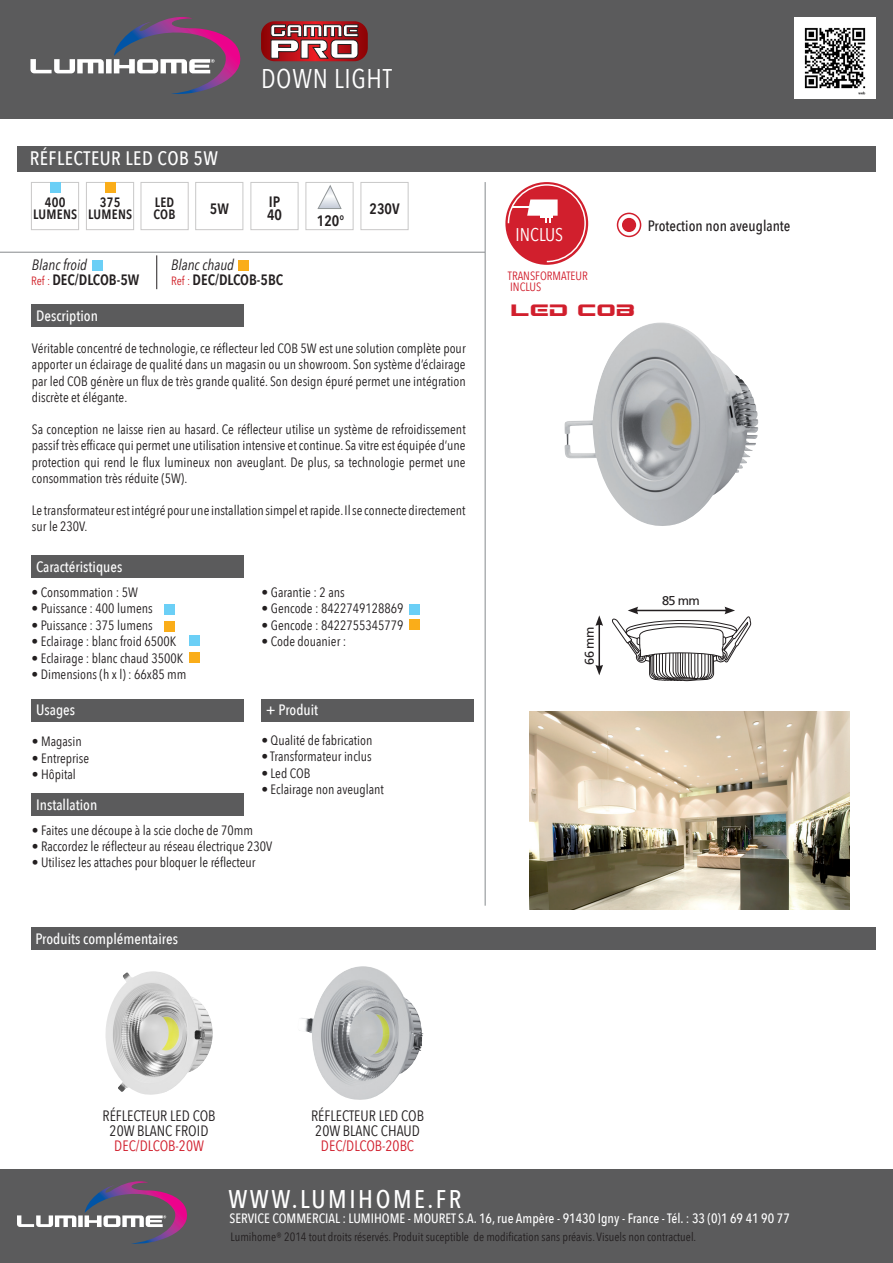
<style>
.page{position:relative;width:893px;height:1263px;background:#fff}
.page>*{position:absolute;margin:0;border:0;box-sizing:border-box;transform-origin:0 0}
.t1{font:27px "Avenir Next Condensed";letter-spacing:.025em;color:#fff}
.t2{font:500 25.5px "Avenir Next Condensed";letter-spacing:.1em;color:#fff}
.t3{font:500 19.5px "Avenir Next Condensed";letter-spacing:.025em;color:#fff}
.t4{font:18.45px "Avenir Next Condensed";color:#fff}
.t5{font:18px "Gunship";letter-spacing:.025em;color:#d11f2d}
.t6{font:500 15px "Avenir Next Condensed";color:#fff}
.t7{font:15px "Avenir Next Condensed";color:#231f20}
.t8{font:600 15px "Avenir Next Condensed";color:#231f20}
.t9{font:15px "Avenir Next Condensed";color:#d11f2d}
.t10{font:500 15px "Avenir Next Condensed";color:#231f20}
.t11{font:italic 15px "Avenir Next Condensed";color:#231f20}
.t12{font:13.5px/16.2px "Avenir Next Condensed";color:#231f20;text-align:justify}
.t13{font:500 13.5px "Avenir Next Condensed";color:#fff}
.t14{font:600 13.5px "Avenir Next Condensed";letter-spacing:.025em;color:#231f20}
.t15{font:12.75px "Frutiger LT";letter-spacing:-.05em;color:#231f20}
.t16{font:12px "Avenir Next Condensed";color:#231f20}
.t17{font:12px "Avenir Next Condensed";color:#d11f2d}
.s1{font-weight:400;font-size:12px;color:#d1232a}
</style>
<div class="page">
<div style="left:0;top:0;width:893px;height:119px;background:#5b5b5c"></div>
<svg style="left:30px;top:17px;width:211px;height:77px"></svg>
<div style="left:0;top:1169px;width:893px;height:94px;background:#5b5b5c"></div>
<svg style="left:17px;top:1181px;width:170px;height:63px"></svg>
<div style="left:31px;top:928px;width:845px;height:22px;background:#5b5b5c"></div>
<img style="left:794px;top:18px;width:81px;height:81px">
<hr style="left:485px;top:182px;width:1px;height:724px;background:#868a8d">
<div style="left:32px;top:555px;width:212px;height:23px;background:#5b5b5c"></div>
<div style="left:32px;top:699px;width:212px;height:22px;background:#5b5b5c"></div>
<div style="left:261px;top:699px;width:213px;height:22px;background:#5b5b5c"></div>
<div style="left:32px;top:793px;width:212px;height:23px;background:#5b5b5c"></div>
<div style="left:32px;top:304px;width:212px;height:23px;background:#5b5b5c"></div>
<div style="left:17px;top:146px;width:859px;height:25px;background:#5b5b5c"></div>
<div style="left:31px;top:182px;width:48px;height:48px;border:1px solid #c9c8c8"></div>
<div style="left:86px;top:182px;width:48px;height:48px;border:1px solid #c9c8c8"></div>
<div style="left:141px;top:182px;width:48px;height:48px;border:1px solid #c9c8c8"></div>
<div style="left:195px;top:182px;width:48px;height:48px;border:1px solid #c9c8c8"></div>
<div style="left:361px;top:182px;width:47px;height:48px;border:1px solid #c9c8c8"></div>
<div style="left:250px;top:182px;width:48px;height:48px;border:1px solid #c9c8c8"></div>
<svg style="left:317px;top:185px;width:25px;height:24px"></svg>
<div style="left:306px;top:182px;width:47px;height:48px;border:1px solid #c9c8c8"></div>
<img style="left:529px;top:711px;width:321px;height:199px">
<div style="left:50px;top:182px;width:11px;height:11px;background:#6bcff6"></div>
<div style="left:105px;top:182px;width:11px;height:11px;background:#faad19"></div>
<svg style="left:261px;top:21px;width:107px;height:40px;background:#aa5c5f"></svg>
<svg style="left:507px;top:183px;width:80px;height:80px"></svg>
<div style="left:164px;top:604px;width:11px;height:11px;background:#6bcff6"></div>
<div style="left:189px;top:635px;width:11px;height:11px;background:#6bcff6"></div>
<div style="left:164px;top:620px;width:11px;height:11px;background:#faad19"></div>
<div style="left:189px;top:652px;width:11px;height:11px;background:#faad19"></div>
<img style="left:564px;top:322px;width:195px;height:204px">
<div style="left:622px;top:218px;width:14px;height:14px;background:#d11f2d;border-radius:50%"></div>
<div style="left:617px;top:213px;width:24px;height:24px;border:2px solid #d11f2d;border-radius:50%"></div>
<img style="left:105px;top:971px;width:108px;height:124px">
<img style="left:299px;top:966px;width:124px;height:134px">
<div style="left:408px;top:604px;width:11px;height:11px;background:#6bcff6"></div>
<div style="left:408px;top:619px;width:11px;height:11px;background:#faad19"></div>
<hr style="left:0;top:252px;width:485px;height:1px;background:#868a8d">
<div style="left:92px;top:260px;width:11px;height:11px;background:#6bcff6"></div>
<hr style="left:156px;top:255px;width:1px;height:34px;background:#231f20">
<div style="left:238px;top:260px;width:11px;height:11px;background:#faad19"></div>
<hr style="left:598px;top:623px;width:2px;height:44px;background:#231f20">
<svg style="left:595px;top:665px;width:8px;height:10px"></svg>
<svg style="left:595px;top:615px;width:8px;height:11px"></svg>
<svg style="left:612px;top:607px;width:139px;height:74px"></svg>
<p class="t3" style="left:30px;top:147px;width:190px">RÉFLECTEUR LED COB 5W</p>
<p class="t1" style="left:261px;top:56px;width:132px">DOWN LIGHT</p>
<p class="t14" style="left:45px;top:191px;width:22px">400</p>
<p class="t14" style="left:33px;top:203px;width:46px">LUMENS</p>
<p class="t14" style="left:100px;top:191px;width:22px">375</p>
<p class="t14" style="left:88px;top:203px;width:46px">LUMENS</p>
<p class="t14" style="left:155px;top:191px;width:21px">LED</p>
<p class="t14" style="left:153px;top:203px;width:24px">COB</p>
<p class="t8" style="left:269px;top:189px;width:13px">IP</p>
<p class="t8" style="left:267px;top:202px;width:16px">40</p>
<p class="t8" style="left:317px;top:207px;width:29px">120°</p>
<p class="t8" style="left:210px;top:195px;width:21px">5W</p>
<p class="t8" style="left:370px;top:195px;width:32px">230V</p>
<p class="t11" style="left:32px;top:256px;width:57px">Blanc froid</p>
<p class="t11" style="left:171px;top:256px;width:65px">Blanc chaud</p>
<p class="t8" style="left:31px;top:267px;width:110px"><span class="s1">Ref :</span> DEC/DLCOB-5W</p>
<p class="t8" style="left:171px;top:267px;width:114px"><span class="s1">Ref :</span> DEC/DLCOB-5BC</p>
<p class="t6" style="left:36px;top:306px;width:63px">Description</p>
<p class="t12" style="left:32px;top:340px;width:435px">Véritable concentré de technologie, ce réflecteur led COB 5W est une solution complète pour apporter un éclairage de qualité dans un magasin ou un showroom. Son système d’éclairage par led COB génère un flux de très grande qualité. Son design épuré permet une intégration discrète et élégante.</p>
<p class="t12" style="left:32px;top:421px;width:435px">Sa conception ne laisse rien au hasard. Ce réflecteur utilise un système de refroidissement passif très efficace qui permet une utilisation intensive et continue. Sa vitre est équipée d’une protection qui rend le flux lumineux non aveuglant. De plus, sa technologie permet une consommation très réduite (5W).</p>
<p class="t12" style="left:32px;top:502px;width:435px">Le transformateur est intégré pour une installation simpel et rapide. Il se connecte directement sur le 230V.</p>
<p class="t6" style="left:36px;top:557px;width:88px">Caractéristiques</p>
<p class="t12" style="left:32px;top:583px;width:108px">• Consommation : 5W</p>
<p class="t12" style="left:32px;top:600px;width:123px">• Puissance : 400 lumens</p>
<p class="t12" style="left:32px;top:616px;width:123px">• Puissance : 375 lumens</p>
<p class="t12" style="left:32px;top:633px;width:146px">• Eclairage : blanc froid 6500K</p>
<p class="t12" style="left:32px;top:649px;width:153px">• Eclairage : blanc chaud 3500K</p>
<p class="t12" style="left:32px;top:666px;width:156px">• Dimensions (h x l) : 66x85 mm</p>
<p class="t12" style="left:262px;top:583px;width:85px">• Garantie : 2 ans</p>
<p class="t12" style="left:262px;top:600px;width:143px">• Gencode : 8422749128869</p>
<p class="t12" style="left:262px;top:616px;width:143px">• Gencode : 8422755345779</p>
<p class="t12" style="left:262px;top:633px;width:86px">• Code douanier :</p>
<p class="t6" style="left:36px;top:701px;width:40px">Usages</p>
<p class="t6" style="left:266px;top:701px;width:54px">+ Produit</p>
<p class="t12" style="left:32px;top:733px;width:51px">• Magasin</p>
<p class="t12" style="left:32px;top:749px;width:59px">• Entreprise</p>
<p class="t12" style="left:32px;top:766px;width:45px">• Hôpital</p>
<p class="t6" style="left:36px;top:795px;width:63px">Installation</p>
<p class="t12" style="left:261px;top:731px;width:113px">• Qualité de fabrication</p>
<p class="t12" style="left:261px;top:748px;width:112px">• Transformateur inclus</p>
<p class="t12" style="left:261px;top:764px;width:50px">• Led COB</p>
<p class="t12" style="left:261px;top:781px;width:124px">• Eclairage non aveuglant</p>
<p class="t12" style="left:32px;top:821px;width:223px">• Faites une découpe à la scie cloche de 70mm</p>
<p class="t12" style="left:32px;top:837px;width:242px">• Raccordez le réflecteur au réseau électrique 230V</p>
<p class="t12" style="left:32px;top:853px;width:225px">• Utilisez les attaches pour bloquer le réflecteur</p>
<p class="t6" style="left:36px;top:930px;width:144px">Produits complémentaires</p>
<p class="t4" style="left:516px;top:219px;width:49px">INCLUS</p>
<p class="t10" style="left:648px;top:217px;width:144px">Protection non aveuglante</p>
<p class="t17" style="left:508px;top:266px;width:81px">TRANSFORMATEUR</p>
<p class="t17" style="left:510px;top:276px;width:33px">INCLUS</p>
<p class="t5" style="left:511px;top:300px;width:126px">LED COB</p>
<p class="t15" style="left:582px;top:665px;width:39px;rotate:-90deg">66 mm</p>
<p class="t15" style="left:662px;top:593px;width:39px">85 mm</p>
<p class="t7" style="left:103px;top:1103px;width:114px">RÉFLECTEUR LED COB</p>
<p class="t7" style="left:110px;top:1118px;width:100px">20W BLANC FROID</p>
<p class="t9" style="left:114px;top:1133px;width:91px">DEC/DLCOB-20W</p>
<p class="t7" style="left:311px;top:1103px;width:114px">RÉFLECTEUR LED COB</p>
<p class="t7" style="left:315px;top:1118px;width:106px">20W BLANC CHAUD</p>
<p class="t9" style="left:321px;top:1133px;width:95px">DEC/DLCOB-20BC</p>
<p class="t2" style="left:228px;top:1183px;width:234px">WWW.LUMIHOME.FR</p>
<p class="t13" style="left:229px;top:1210px;width:562px">SERVICE COMMERCIAL : LUMIHOME - MOURET S.A. 16, rue Ampère - 91430 Igny - France - Tél. : 33 (0)1 69 41 90 77</p>
<p class="t16" style="left:230px;top:1226px;width:467px">Lumihome® 2014 tout droits réservés. Produit suceptible de modification sans préavis. Visuels non contractuel.</p>
</div>
